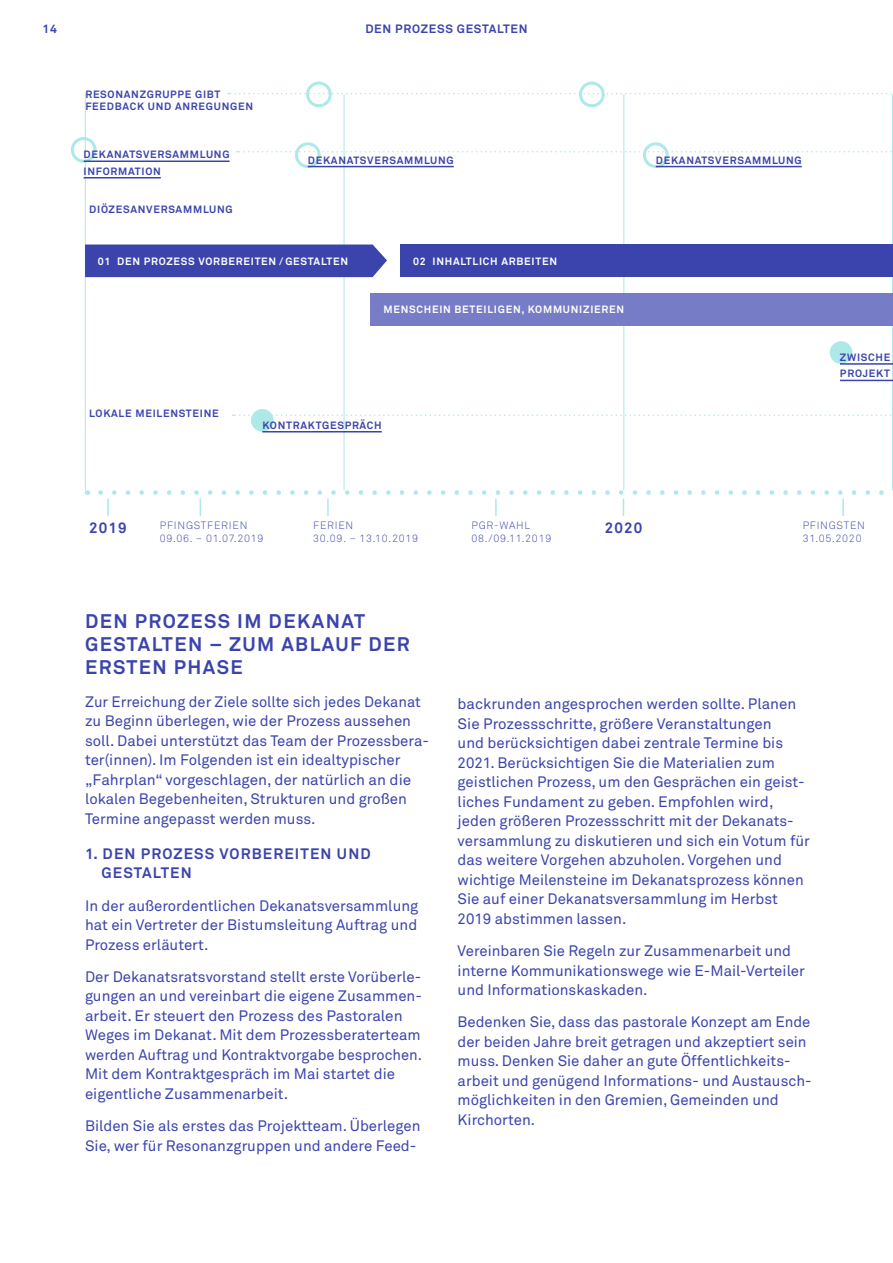
<style>
.page{position:relative;width:893px;height:1263px;background:#fff}
.page>*{position:absolute;margin:0;border:0;box-sizing:border-box;transform-origin:0 0}
.t1{font:700 19.5px/23.4px "Akkurat";letter-spacing:.075em;color:#3b44ac}
.t2{font:15px/19.5px "Akkurat";color:#3b44ac}
.t3{font:700 15px/19.5px "Akkurat";letter-spacing:.075em;color:#3b44ac}
.t4{font:700 12px "Akkurat";letter-spacing:.06em;color:#3b44ac}
.t5{font:700 10.5px/16.5px "Akkurat";letter-spacing:.07em;color:#3b44ac}
.t6{font:300 10.5px/12.6px "Akkurat";letter-spacing:.07em;color:#3b44ac}
.t7{font:700 10.5px "Akkurat";letter-spacing:.07em;color:#fff}
</style>
<div class="page">
<hr style="left:892px;top:94px;width:1px;height:396px;background:#ade9e8">
<hr style="left:623px;top:94px;width:1px;height:396px;background:#ade9e8">
<hr style="left:85px;top:93px;width:1px;height:397px;background:#ade9e8">
<hr style="left:344px;top:94px;width:1px;height:396px;background:#ade9e8">
<svg style="left:233px;top:414px;width:659px;height:2px"></svg>
<svg style="left:237px;top:151px;width:655px;height:1px"></svg>
<svg style="left:228px;top:93px;width:664px;height:1px"></svg>
<svg style="left:101px;top:490px;width:792px;height:26px"></svg>
<div style="left:251px;top:409px;width:23px;height:23px;background:#ade9e8;border-radius:50%"></div>
<hr style="left:262px;top:431px;width:120px;height:1px;background:#3b44ac">
<div style="left:830px;top:341px;width:22px;height:23px;background:#ade9e8;border-radius:50%"></div>
<hr style="left:840px;top:363px;width:53px;height:2px;background:#3b44ac">
<hr style="left:840px;top:380px;width:53px;height:1px;background:#3b44ac">
<div style="left:643px;top:142px;width:26px;height:26px;border:3px solid #ade9e8;border-radius:50%"></div>
<hr style="left:656px;top:166px;width:146px;height:1px;background:#3b44ac">
<div style="left:295px;top:142px;width:26px;height:26px;border:3px solid #ade9e8;border-radius:50%"></div>
<hr style="left:308px;top:166px;width:146px;height:1px;background:#3b44ac">
<div style="left:71px;top:137px;width:25px;height:26px;border:3px solid #ade9e8;border-radius:50%"></div>
<hr style="left:84px;top:160px;width:146px;height:2px;background:#3b44ac">
<hr style="left:84px;top:177px;width:77px;height:1px;background:#3b44ac">
<div style="left:400px;top:244px;width:493px;height:33px;background:#3b44ac"></div>
<div style="left:371px;top:293px;width:522px;height:32px;background:#767cc5"></div>
<div style="left:85px;top:244px;width:302px;height:33px;background:#3b44ac"></div>
<div style="left:306px;top:82px;width:26px;height:25px;border:3px solid #ade9e8;border-radius:50%"></div>
<div style="left:579px;top:82px;width:26px;height:25px;border:3px solid #ade9e8;border-radius:50%"></div>
<p class="t4" style="left:43px;top:21px;width:16px">14</p>
<p class="t4" style="left:365px;top:21px;width:164px">DEN PROZESS GESTALTEN</p>
<p class="t5" style="left:85px;top:88px;width:169px;line-height:12.6px">RESONANZGRUPPE GIBT<br>FEEDBACK UND ANREGUNGEN</p>
<p class="t5" style="left:84px;top:146px;width:147px">DEKANATSVERSAMMLUNG<br>INFORMATION</p>
<p class="t5" style="left:89px;top:201px;width:145px">DIÖZESANVERSAMMLUNG</p>
<p class="t5" style="left:308px;top:151px;width:147px">DEKANATSVERSAMMLUNG</p>
<p class="t5" style="left:656px;top:151px;width:147px">DEKANATSVERSAMMLUNG</p>
<p class="t7" style="left:98px;top:255px;width:252px">01 DEN PROZESS VORBEREITEN / GESTALTEN</p>
<p class="t7" style="left:413px;top:255px;width:145px">02 INHALTLICH ARBEITEN</p>
<p class="t7" style="left:383px;top:303px;width:242px">MENSCHEIN BETEILIGEN, KOMMUNIZIEREN</p>
<p class="t5" style="left:89px;top:405px;width:131px">LOKALE MEILENSTEINE</p>
<p class="t5" style="left:262px;top:417px;width:121px">KONTRAKTGESPRÄCH</p>
<p class="t3" style="left:89px;top:518px;width:39px">2019</p>
<p class="t6" style="left:160px;top:519px;width:89px">PFINGSTFERIEN</p>
<p class="t3" style="left:605px;top:518px;width:39px">2020</p>
<p class="t6" style="left:160px;top:532px;width:105px">09.06. – 01.07.2019</p>
<p class="t6" style="left:313px;top:519px;width:106px">FERIEN<br>30.09. – 13.10.2019</p>
<p class="t6" style="left:471px;top:519px;width:81px">PGR-WAHL<br>08./09.11.2019</p>
<p class="t5" style="left:840px;top:349px;width:52px">ZWISCHE<br>PROJEKT</p>
<p class="t6" style="left:803px;top:519px;width:64px">PFINGSTEN<br>31.05.2020</p>
<h1 class="t1" style="left:85px;top:609px;width:326px">DEN PROZESS IM DEKANAT<br>GESTALTEN – ZUM ABLAUF DER<br>ERSTEN PHASE</h1>
<p class="t2" style="left:85px;top:691px;width:346px">Zur Erreichung der Ziele sollte sich jedes Dekanat zu Beginn überlegen, wie der Prozess aussehen soll. Dabei unterstützt das Team der Prozessbera&shy;ter(innen). Im Folgenden ist ein idealtypischer „Fahrplan“ vorgeschlagen, der natürlich an die lokalen Begebenheiten, Strukturen und großen Termine angepasst werden muss.</p>
<p class="t3" style="left:102px;top:844px;width:271px;text-indent:-16px">1. DEN PROZESS VORBEREITEN UND<br>GESTALTEN</p>
<p class="t2" style="left:85px;top:895px;width:335px;text-align:justify">In der außerordentlichen Dekanatsversammlung hat ein Vertreter der Bistumsleitung Auftrag und Prozess erläutert.</p>
<p class="t2" style="left:85px;top:967px;width:339px">Der Dekanatsratsvorstand stellt erste Vorüberle&shy;gungen an und vereinbart die eigene Zusammen&shy;arbeit. Er steuert den Prozess des Pastoralen Weges im Dekanat. Mit dem Prozessberaterteam werden Auftrag und Kontraktvorgabe besprochen.<br>Mit dem Kontraktgespräch im Mai startet die eigentliche Zusammenarbeit.</p>
<p class="t2" style="left:85px;top:1116px;width:337px">Bilden Sie als erstes das Projektteam. Überlegen<br>Sie, wer für Resonanzgruppen und andere Feed-</p>
<p class="t2" style="left:458px;top:694px;width:354px">backrunden angesprochen werden sollte. Planen Sie Prozessschritte, größere Veranstaltungen<br>und berücksichtigen dabei zentrale Termine bis 2021. Berücksichtigen Sie die Materialien zum geistlichen Prozess, um den Gesprächen ein geist&shy;liches Fundament zu geben. Empfohlen wird, jeden größeren Prozessschritt mit der Dekanats&shy;versammlung zu diskutieren und sich ein Votum für das weitere Vorgehen abzuholen. Vorgehen und wichtige Meilensteine im Dekanatsprozess können Sie auf einer Dekanatsversammlung im Herbst 2019 abstimmen lassen.</p>
<p class="t2" style="left:458px;top:941px;width:349px">Vereinbaren Sie Regeln zur Zusammenarbeit und interne Kommunikationswege wie E-Mail-Verteiler und Informationskaskaden.</p>
<p class="t2" style="left:458px;top:1012px;width:356px">Bedenken Sie, dass das pastorale Konzept am Ende der beiden Jahre breit getragen und akzeptiert sein muss. Denken Sie daher an gute Öffentlichkeits&shy;arbeit und genügend Informations- und Austausch&shy;möglichkeiten in den Gremien, Gemeinden und Kirchorten.</p>
</div>
